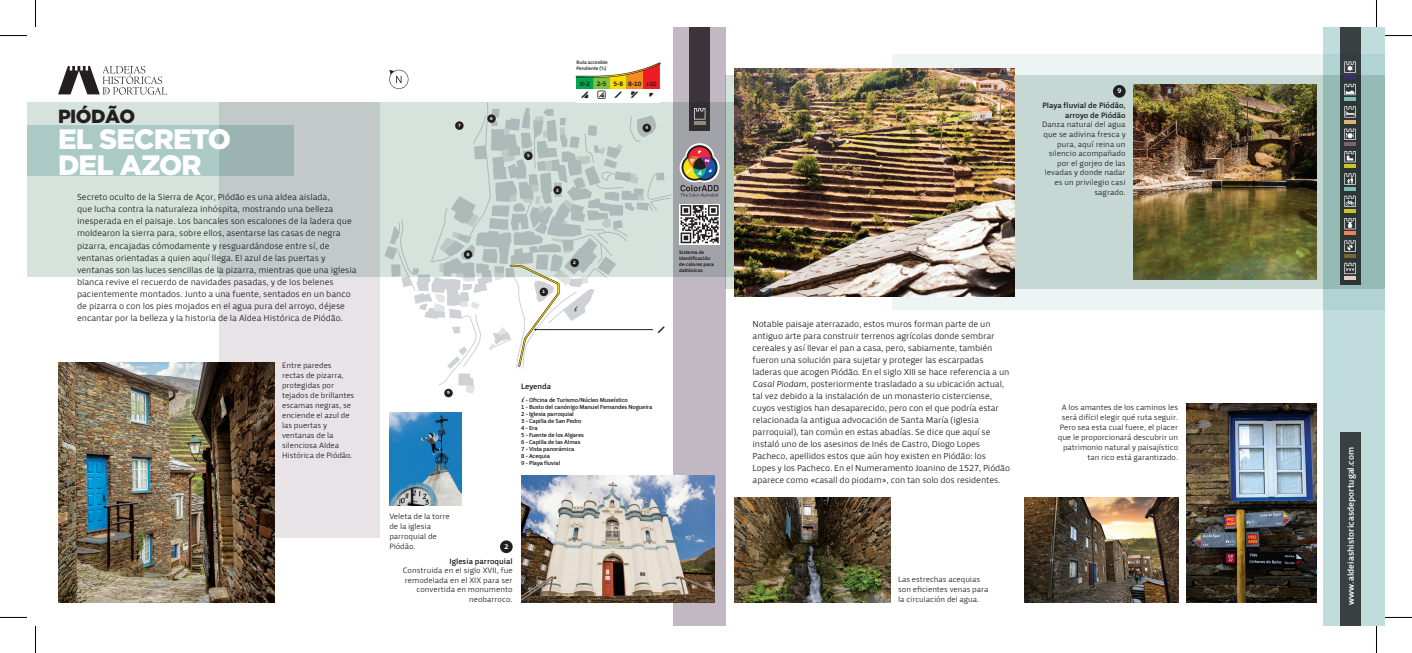
<style>
.page{position:relative;width:1412px;height:653px;background:#fff}
.page>*{position:absolute;margin:0;border:0;box-sizing:border-box;transform-origin:0 0}
.t1{font:900 28px/26px "Gotham";letter-spacing:-.03em;color:#fff}
.t2{font:900 19px "Gotham";letter-spacing:-.03em;color:#231f20}
.t3{font:16px "Color Add";letter-spacing:.51em;color:#231f20}
.t4{font:9px/12px "Priva One Pro";letter-spacing:-.015em;color:#231f20}
.t5{font:9px "Priva Three Pro";color:#fff}
.t6{font:8px/10px "Priva One Pro";letter-spacing:-.01em;color:#231f20}
.t7{font:8px/9.6px "Priva Three Pro";color:#231f20;text-align:right}
.t8{font:7px "Priva Four Pro";color:#fff}
.t9{font:6.6px "Priva Four Pro";color:#231f20}
.t10{font:6px/7px "Priva Three Pro";letter-spacing:-.025em;color:#231f20}
.t11{font:5px/6px "Priva Four Pro";color:#231f20}
.t12{font:5px/6px "Priva Three Pro";letter-spacing:-.025em;color:#231f20}
.t13{font:4.7px "Priva Four Pro";color:#fff}
.s1{font-family:"Priva One Italic Pro"}
</style>
<div class="page">
<img style="left:389px;top:412px;width:73px;height:92px">
<div style="left:1323px;top:27px;width:62px;height:598px;background:linear-gradient(to right,#c0dcdc,#c0dcdc)"></div>
<svg style="left:892px;top:55px;width:493px;height:254px;background:#e4efef"></svg>
<div style="left:1340px;top:432px;width:20px;height:193px;background:#3a4041"></div>
<svg style="left:725px;top:75px;width:660px;height:214px;background:#b7cec9"></svg>
<div style="left:27px;top:102px;width:708px;height:174px;background:#d6e3dd"></div>
<svg style="left:219px;top:102px;width:161px;height:435px;background:#d6d7da"></svg>
<div style="left:27px;top:125px;width:267px;height:51px;background:linear-gradient(to right,#b0d0cb,#9db5b4)"></div>
<svg style="left:672px;top:27px;width:53px;height:598px;background:#bab3bd"></svg>
<svg style="left:58px;top:66px;width:109px;height:29px"></svg>
<svg style="left:1340px;top:27px;width:20px;height:257px;background:#323a39"></svg>
<hr style="left:1344px;top:97px;width:12px;height:4px;background:#81baba">
<svg style="left:1344px;top:84px;width:12px;height:11px"></svg>
<svg style="left:1344px;top:106px;width:12px;height:39px"></svg>
<hr style="left:1344px;top:164px;width:12px;height:4px;background:#cac32e">
<svg style="left:1344px;top:151px;width:12px;height:11px"></svg>
<hr style="left:1344px;top:231px;width:12px;height:4px;background:#f47f54">
<svg style="left:1344px;top:218px;width:12px;height:11px"></svg>
<svg style="left:1344px;top:240px;width:12px;height:39px"></svg>
<svg style="left:1344px;top:61px;width:12px;height:17px"></svg>
<svg style="left:1344px;top:173px;width:12px;height:39px"></svg>
<img style="left:1186px;top:403px;width:131px;height:198px">
<img style="left:58px;top:362px;width:217px;height:239px">
<img style="left:1025px;top:497px;width:153px;height:104px">
<img style="left:521px;top:475px;width:193px;height:126px">
<img style="left:735px;top:497px;width:155px;height:104px">
<img style="left:735px;top:68px;width:279px;height:228px">
<div style="left:500px;top:540px;width:13px;height:12px;background:#231f20;border-radius:50%"></div>
<div style="left:1113px;top:85px;width:12px;height:13px;background:#231f20;border-radius:50%"></div>
<div style="left:689px;top:27px;width:21px;height:103px;background:#3b3539"></div>
<svg style="left:694px;top:108px;width:11px;height:17px"></svg>
<svg style="left:680px;top:143px;width:40px;height:54px;background:#918580"></svg>
<svg style="left:679px;top:203px;width:41px;height:41px"></svg>
<svg style="left:681px;top:205px;width:38px;height:38px"></svg>
<svg style="left:389px;top:70px;width:19px;height:19px"></svg>
<svg style="left:575px;top:62px;width:86px;height:27px"></svg>
<img style="left:1133px;top:85px;width:184px;height:194px">
<svg style="left:384px;top:102px;width:288px;height:300px"></svg>
<svg style="left:0;top:35px;width:27px;height:1px"></svg>
<svg style="left:1385px;top:35px;width:27px;height:1px"></svg>
<svg style="left:0;top:616px;width:27px;height:1px"></svg>
<svg style="left:1385px;top:616px;width:27px;height:1px"></svg>
<svg style="left:35px;top:0;width:1px;height:27px"></svg>
<svg style="left:35px;top:626px;width:1px;height:26px"></svg>
<svg style="left:1376px;top:0;width:1px;height:27px"></svg>
<svg style="left:1376px;top:625px;width:1px;height:27px"></svg>
<h2 class="t2" style="left:58px;top:105px;width:79px">PIÓDÃO</h2>
<h1 class="t1" style="left:58px;top:125px;width:175px">EL SECRETO<br>DEL AZOR</h1>
<p class="t4" style="left:77px;top:191px;width:281px">Secreto oculto de la Sierra de Açor, Piódão es una aldea aislada,<br>que lucha contra la naturaleza inhóspita, mostrando una belleza inesperada en el paisaje. Los bancales son escalones de la ladera que moldearon la sierra para, sobre ellos, asentarse las casas de negra pizarra, encajadas cómodamente y resguardándose entre sí, de ventanas orientadas a quien aquí llega. El azul de las puertas y ventanas son las luces sencillas de la pizarra, mientras que una iglesia blanca revive el recuerdo de navidades pasadas, y de los belenes pacientemente montados. Junto a una fuente, sentados en un banco de pizarra o con los pies mojados en el agua pura del arroyo, déjese encantar por la belleza y la historia de la Aldea Histórica de Piódão.</p>
<p class="t6" style="left:282px;top:360px;width:74px">Entre paredes rectas de pizarra, protegidas por tejados de brillantes escamas negras, se enciende el azul de las puertas y ventanas de la silenciosa Aldea<br>Histórica de Piódão.</p>
<p class="t13" style="left:458px;top:122px;width:4px">7</p>
<p class="t13" style="left:490px;top:115px;width:4px">6</p>
<p class="t13" style="left:527px;top:152px;width:4px">5</p>
<p class="t12" style="left:577px;top:59px;width:33px">Ruta accesible<br>Pendiente (%)</p>
<p class="t9" style="left:580px;top:80px;width:78px">0-2 2-5 5-8 8-10 &gt;10</p>
<h3 class="t3" style="left:581px;top:84px;width:76px">bicde</h3>
<p class="t13" style="left:645px;top:125px;width:4px">4</p>
<p class="t13" style="left:556px;top:187px;width:4px">3</p>
<p class="t13" style="left:467px;top:251px;width:4px">8</p>
<p class="t13" style="left:542px;top:288px;width:4px">1</p>
<p class="t13" style="left:573px;top:259px;width:4px">2</p>
<p class="t11" style="left:679px;top:249px;width:36px">Sistema de identificación de colores para daltónicos</p>
<h3 class="t3" style="left:657px;top:319px;width:10px">c</h3>
<p class="t13" style="left:447px;top:389px;width:4px">9</p>
<p class="t7" style="left:521px;top:381px;width:31px">Leyenda</p>
<p class="t10" style="left:521px;top:396px;width:133px;text-indent:4px">- Oficina de Turismo/Núcleo Museístico<br>1 - Busto del canónigo Manuel Fernandes Nogueira<br>2 - Iglesia parroquial<br>3 - Capilla de San Pedro<br>4 - Era<br>5 - Fuente de los Algares<br>6 - Capilla de las Almas<br>7 - Vista panorámica<br>8 - Acequia<br>9 - Playa fluvial</p>
<p class="t6" style="left:389px;top:510px;width:62px">Veleta de la torre de la iglesia parroquial de<br>Piódão.</p>
<p class="t8" style="left:504px;top:541px;width:5px">2</p>
<p class="t7" style="left:449px;top:555px;width:65px">Iglesia parroquial</p>
<p class="t6" style="left:403px;top:565px;width:111px;line-height:9.6px;text-align:right">Construida en el siglo XVII, fue remodelada en el XIX para ser convertida en monumento neobarroco.</p>
<p class="t8" style="left:1117px;top:86px;width:5px">9</p>
<p class="t7" style="left:1042px;top:101px;width:85px">Playa fluvial de Piódão, arroyo de Piódão</p>
<p class="t6" style="left:1042px;top:120px;width:85px;line-height:9.6px;text-align:right">Danza natural del agua que se adivina fresca y pura, aquí reina un silencio acompañado por el gorjeo de las levadas y donde nadar es un privilegio casi sagrado.</p>
<p class="t4" style="left:752px;top:318px;width:259px">Notable paisaje aterrazado, estos muros forman parte de un antiguo arte para construir terrenos agrícolas donde sembrar cereales y así llevar el pan a casa, pero, sabiamente, también fueron una solución para sujetar y proteger las escarpadas laderas que acogen Piódão. En el siglo XIII se hace referencia a un <span class="s1">Casal Piodam</span>, posteriormente trasladado a su ubicación actual, tal vez debido a la instalación de un monasterio cisterciense, cuyos vestigios han desaparecido, pero con el que podría estar relacionada la antigua advocación de Santa María (iglesia parroquial), tan común en estas abadías. Se dice que aquí se instaló uno de los asesinos de Inés de Castro, Diogo Lopes Pacheco, apellidos estos que aún hoy existen en Piódão: los Lopes y los Pacheco. En el Numeramento Joanino de 1527, Piódão aparece como «casall do piodam», con tan solo dos residentes.</p>
<p class="t6" style="left:898px;top:574px;width:92px">Las estrechas acequias son eficientes venas para la circulación del agua.</p>
<p class="t6" style="left:1058px;top:401px;width:122px;text-align:right">A los amantes de los caminos les será difícil elegir qué ruta seguir.<br>Pero sea esta cual fuere, el placer que le proporcionará descubrir un patrimonio natural y paisajístico tan rico está garantizado.</p>
<p class="t5" style="left:1345px;top:604px;width:159px;rotate:-90deg">www.aldeiashistoricasdeportugal.com</p>
</div>
